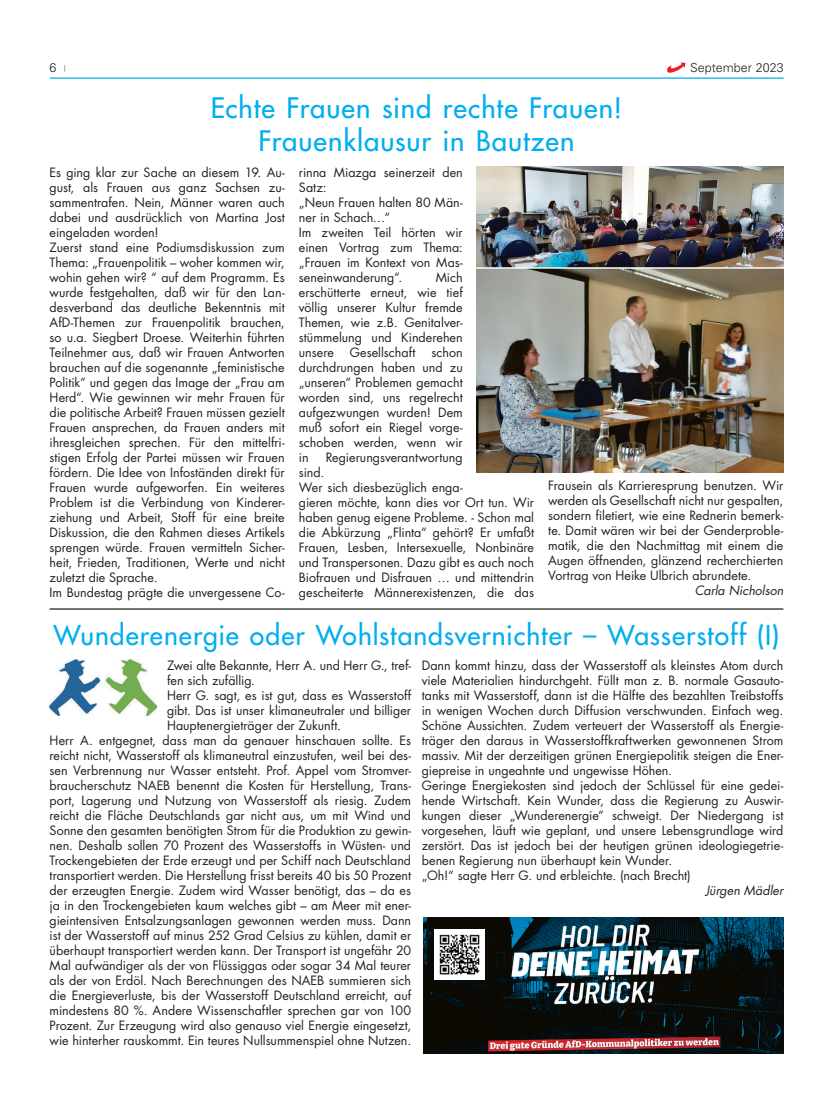
<style>
.page{position:relative;width:833px;height:1117px;background:#fff}
.page>*{position:absolute;margin:0;border:0;box-sizing:border-box;transform-origin:0 0}
.t1{font:500 27.5px/32.5px "Futura Std";letter-spacing:.035em;color:#00aeef;text-align:center}
.t2{font:500 26.5px "Futura Std";letter-spacing:.035em;color:#00aeef}
.t3{font:12.5px/15px "Futura Std";color:#231f20}
.t4{font:italic 12.5px "Futura Std";color:#231f20}
.t5{font:300 12.5px "Univers LT Std";color:#231f20}
.s1{font-size:6.25px}
</style>
<div class="page">
<hr style="left:50px;top:77px;width:733px;height:2px;background:#00aeef">
<svg style="left:667px;top:62px;width:18px;height:11px"></svg>
<img style="left:477px;top:166px;width:306px;height:306px">
<img style="left:50px;top:659px;width:106px;height:56px">
<img style="left:423px;top:917px;width:360px;height:135px">
<img style="left:434px;top:928px;width:51px;height:51px">
<hr style="left:50px;top:608px;width:733px;height:1px;background:#231f20">
<p class="t5" style="left:50px;top:60px;width:17px">6 <span class="s1">|</span></p>
<p class="t5" style="left:690px;top:60px;width:95px">September 2023</p>
<h1 class="t1" style="left:211px;top:92px;width:413px">Echte Frauen sind rechte Frauen!<br>Frauenklausur in Bautzen</h1>
<p class="t3" style="left:50px;top:164px;width:237px">Es ging klar zur Sache an diesem 19. Au&shy;gust, als Frauen aus ganz Sachsen zu&shy;sammentrafen. Nein, Männer waren auch dabei und ausdrücklich von Martina Jost eingeladen worden!<br>Zuerst stand eine Podiumsdiskussion zum Thema: „Frauenpolitik – woher kommen wir, wohin gehen wir? “ auf dem Programm. Es wurde festgehalten, daß wir für den Lan&shy;desverband das deutliche Bekenntnis mit AfD-Themen zur Frauenpolitik brauchen, so u.a. Siegbert Droese. Weiterhin führten Teilnehmer aus, daß wir Frauen Antworten brauchen auf die sogenannte „feministische Politik“ und gegen das Image der „Frau am Herd“. Wie gewinnen wir mehr Frauen für die politische Arbeit? Frauen müssen gezielt Frauen ansprechen, da Frauen anders mit ihresgleichen sprechen. Für den mittelfri&shy;stigen Erfolg der Partei müssen wir Frauen fördern. Die Idee von Infoständen direkt für Frauen wurde aufgeworfen. Ein weiteres Problem ist die Verbindung von Kinderer&shy;ziehung und Arbeit, Stoff für eine breite Diskussion, die den Rahmen dieses Artikels sprengen würde. Frauen vermitteln Sicher&shy;heit, Frieden, Traditionen, Werte und nicht zuletzt die Sprache.<br>Im Bundestag prägte die unvergessene Co-</p>
<p class="t3" style="left:299px;top:164px;width:165px">rinna Miazga seinerzeit den<br>Satz:<br>„Neun Frauen halten 80 Män&shy;ner in Schach…“<br>Im zweiten Teil hörten wir einen Vortrag zum Thema: „Frauen im Kontext von Mas&shy;seneinwanderung“.</p>
<p class="t3" style="left:299px;top:269px;width:165px;text-align:justify;text-indent:137px">Mich erschütterte erneut, wie tief völlig unserer Kultur fremde Themen, wie z.B. Genitalver&shy;stümmelung und Kinderehen unsere</p>
<p class="t3" style="left:350px;top:344px;width:67px">Gesellschaft</p>
<p class="t3" style="left:299px;top:344px;width:165px;text-align:justify;text-indent:132px">schon durchdrungen haben und zu „unseren“ Problemen gemacht worden sind, uns regelrecht aufgezwungen wurden! Dem muß sofort ein Riegel vorge&shy;schoben werden, wenn wir in</p>
<p class="t3" style="left:326px;top:449px;width:138px">Regierungsverantwortung</p>
<p class="t3" style="left:299px;top:464px;width:237px">sind.<br>Wer sich diesbezüglich enga-<br>gieren möchte, kann dies vor Ort tun. Wir haben genug eigene Probleme. - Schon mal die Abkürzung „Flinta“ gehört? Er umfaßt Frauen, Lesben, Intersexuelle, Nonbinäre und Transpersonen. Dazu gibt es auch noch Biofrauen und Disfrauen … und mittendrin gescheiterte Männerexistenzen, die das</p>
<p class="t3" style="left:548px;top:478px;width:237px;text-align:justify">Frausein als Karrieresprung benutzen. Wir werden als Gesellschaft nicht nur gespalten, sondern filetiert, wie eine Rednerin bemerk&shy;te. Damit wären wir bei der Genderproble&shy;matik, die den Nachmittag mit einem die Augen öffnenden, glänzend recherchierten Vortrag von Heike Ulbrich abrundete.</p>
<p class="t4" style="left:695px;top:582px;width:90px">Carla Nicholson</p>
<h2 class="t2" style="left:54px;top:618px;width:727px">Wunderenergie oder Wohlstandsvernichter – Wasserstoff (I)</h2>
<p class="t3" style="left:167px;top:657px;width:246px">Zwei alte Bekannte, Herr A. und Herr G., tref-</p>
<p class="t3" style="left:167px;top:672px;width:90px">fen sich zufällig.</p>
<p class="t3" style="left:167px;top:687px;width:246px">Herr G. sagt, es ist gut, dass es Wasserstoff</p>
<p class="t3" style="left:167px;top:702px;width:246px">gibt. Das ist unser klimaneutraler und billiger</p>
<p class="t3" style="left:167px;top:717px;width:176px">Hauptenergieträger der Zukunft.</p>
<p class="t3" style="left:50px;top:732px;width:363px">Herr A. entgegnet, dass man da genauer hinschauen sollte. Es</p>
<p class="t3" style="left:50px;top:747px;width:363px">reicht nicht, Wasserstoff als klimaneutral einzustufen, weil bei des-</p>
<p class="t3" style="left:50px;top:762px;width:363px">sen Verbrennung nur Wasser entsteht. Prof. Appel vom Stromver-</p>
<p class="t3" style="left:50px;top:777px;width:363px">braucherschutz NAEB benennt die Kosten für Herstellung, Trans-</p>
<p class="t3" style="left:50px;top:792px;width:363px">port, Lagerung und Nutzung von Wasserstoff als riesig. Zudem</p>
<p class="t3" style="left:50px;top:807px;width:363px">reicht die Fläche Deutschlands gar nicht aus, um mit Wind und</p>
<p class="t3" style="left:50px;top:822px;width:363px">Sonne den gesamten benötigten Strom für die Produktion zu gewin-</p>
<p class="t3" style="left:50px;top:837px;width:363px">nen. Deshalb sollen 70 Prozent des Wasserstoffs in Wüsten- und</p>
<p class="t3" style="left:50px;top:852px;width:363px">Trockengebieten der Erde erzeugt und per Schiff nach Deutschland</p>
<p class="t3" style="left:50px;top:867px;width:363px">transportiert werden. Die Herstellung frisst bereits 40 bis 50 Prozent</p>
<p class="t3" style="left:50px;top:882px;width:363px">der erzeugten Energie. Zudem wird Wasser benötigt, das – da es</p>
<p class="t3" style="left:50px;top:897px;width:363px">ja in den Trockengebieten kaum welches gibt – am Meer mit ener-</p>
<p class="t3" style="left:50px;top:912px;width:363px">gieintensiven Entsalzungsanlagen gewonnen werden muss. Dann</p>
<p class="t3" style="left:50px;top:927px;width:363px">ist der Wasserstoff auf minus 252 Grad Celsius zu kühlen, damit er</p>
<p class="t3" style="left:50px;top:942px;width:363px">überhaupt transportiert werden kann. Der Transport ist ungefähr 20</p>
<p class="t3" style="left:50px;top:957px;width:363px">Mal aufwändiger als der von Flüssiggas oder sogar 34 Mal teurer</p>
<p class="t3" style="left:50px;top:972px;width:363px">als der von Erdöl. Nach Berechnungen des NAEB summieren sich</p>
<p class="t3" style="left:50px;top:987px;width:363px">die Energieverluste, bis der Wasserstoff Deutschland erreicht, auf</p>
<p class="t3" style="left:50px;top:1002px;width:363px">mindestens 80 %. Andere Wissenschaftler sprechen gar von 100</p>
<p class="t3" style="left:50px;top:1017px;width:363px">Prozent. Zur Erzeugung wird also genauso viel Energie eingesetzt,</p>
<p class="t3" style="left:50px;top:1032px;width:363px">wie hinterher rauskommt. Ein teures Nullsummenspiel ohne Nutzen.</p>
<p class="t3" style="left:422px;top:657px;width:363px">Dann kommt hinzu, dass der Wasserstoff als kleinstes Atom durch viele Materialien hindurchgeht. Füllt man z. B. normale Gasauto&shy;tanks mit Wasserstoff, dann ist die Hälfte des bezahlten Treibstoffs in wenigen Wochen durch Diffusion verschwunden. Einfach weg.<br>Schöne Aussichten. Zudem verteuert der Wasserstoff als Energie&shy;träger den daraus in Wasserstoffkraftwerken gewonnenen Strom massiv. Mit der derzeitigen grünen Energiepolitik steigen die Ener&shy;giepreise in ungeahnte und ungewisse Höhen.<br>Geringe Energiekosten sind jedoch der Schlüssel für eine gedei&shy;hende Wirtschaft. Kein Wunder, dass die Regierung zu Auswir&shy;kungen dieser „Wunderenergie“ schweigt. Der Niedergang ist vorgesehen, läuft wie geplant, und unsere Lebensgrundlage wird zerstört. Das ist jedoch bei der heutigen grünen ideologiegetrie&shy;benen Regierung nun überhaupt kein Wunder.<br>„Oh!“ sagte Herr G. und erbleichte. (nach Brecht)</p>
<p class="t4" style="left:705px;top:882px;width:79px">Jürgen Mädler</p>
</div>
